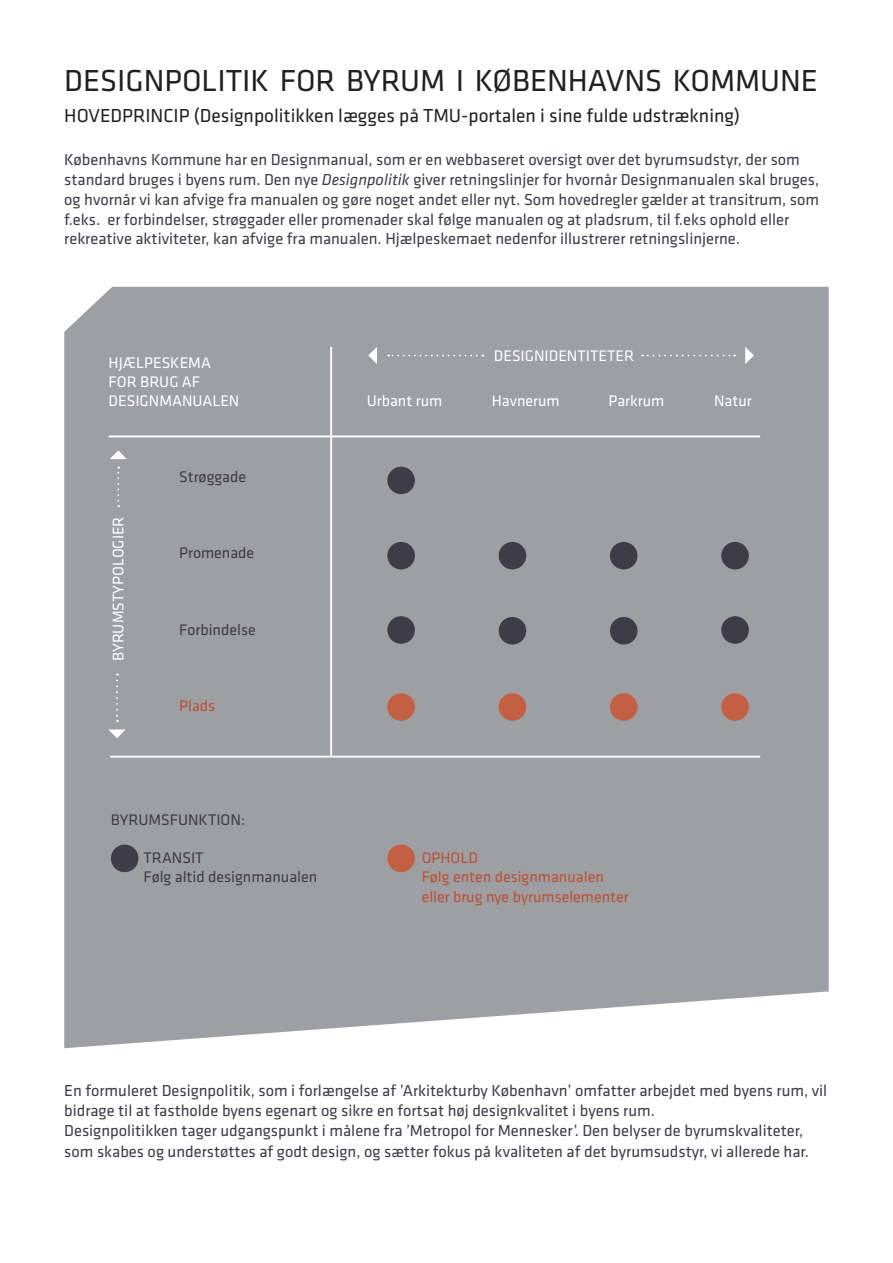
<style>
.page{position:relative;width:893px;height:1263px;background:#fff}
.page>*{position:absolute;margin:0;border:0;box-sizing:border-box;transform-origin:0 0}
.t1{font:31.5px "Klavika";color:#231f20}
.t2{font:19.5px "Klavika";color:#231f20}
.t3{font:16.5px/19.8px "Klavika";color:#3e3c47}
.t4{font:15.9px/19.2px "Klavika";color:#fff}
.t5{font:15.9px/19px "Klavika";color:#3e3c47}
.t6{font:15.9px/19px "Klavika";color:#bd5036}
.s1{font-style:italic}
</style>
<div class="page">
<div style="left:64px;top:287px;width:765px;height:761px;background:#9d9fa2"></div>
<hr style="left:109px;top:435px;width:651px;height:2px;background:#fff">
<hr style="left:330px;top:347px;width:2px;height:409px;background:#fff">
<hr style="left:110px;top:756px;width:650px;height:1px;background:#fff">
<svg style="left:368px;top:347px;width:9px;height:17px"></svg>
<svg style="left:745px;top:347px;width:9px;height:17px"></svg>
<svg style="left:388px;top:355px;width:95px;height:1px"></svg>
<svg style="left:642px;top:355px;width:93px;height:1px"></svg>
<svg style="left:110px;top:450px;width:17px;height:9px"></svg>
<svg style="left:108px;top:729px;width:18px;height:9px"></svg>
<svg style="left:117px;top:467px;width:2px;height:40px"></svg>
<svg style="left:116px;top:674px;width:2px;height:48px"></svg>
<div style="left:387px;top:467px;width:28px;height:27px;background:#3e3c47;border-radius:50%"></div>
<div style="left:387px;top:542px;width:28px;height:27px;background:#3e3c47;border-radius:50%"></div>
<div style="left:387px;top:616px;width:28px;height:28px;background:#3e3c47;border-radius:50%"></div>
<div style="left:111px;top:844px;width:27px;height:28px;background:#3e3c47;border-radius:50%"></div>
<div style="left:387px;top:693px;width:28px;height:28px;background:#c36044;border-radius:50%"></div>
<div style="left:387px;top:844px;width:28px;height:28px;background:#c36044;border-radius:50%"></div>
<div style="left:499px;top:693px;width:27px;height:28px;background:#c36044;border-radius:50%"></div>
<div style="left:610px;top:693px;width:27px;height:28px;background:#c36044;border-radius:50%"></div>
<div style="left:721px;top:693px;width:28px;height:28px;background:#c36044;border-radius:50%"></div>
<div style="left:499px;top:542px;width:27px;height:27px;background:#3e3c47;border-radius:50%"></div>
<div style="left:499px;top:617px;width:27px;height:27px;background:#3e3c47;border-radius:50%"></div>
<div style="left:610px;top:542px;width:27px;height:27px;background:#3e3c47;border-radius:50%"></div>
<div style="left:610px;top:617px;width:27px;height:27px;background:#3e3c47;border-radius:50%"></div>
<div style="left:721px;top:616px;width:28px;height:28px;background:#3e3c47;border-radius:50%"></div>
<div style="left:721px;top:542px;width:28px;height:27px;background:#3e3c47;border-radius:50%"></div>
<h1 class="t1" style="left:64px;top:67px;width:755px">DESIGNPOLITIK FOR BYRUM I KØBENHAVNS KOMMUNE</h1>
<p class="t2" style="left:64px;top:107px;width:677px">HOVEDPRINCIP (Designpolitikken lægges på TMU-portalen i sine fulde udstrækning)</p>
<p class="t3" style="left:64px;top:151px;width:756px">Københavns Kommune har en Designmanual, som er en webbaseret oversigt over det byrumsudstyr, der som standard bruges i byens rum. Den nye <span class="s1">Designpolitik</span> giver retningslinjer for hvornår Designmanualen skal bruges, og hvornår vi kan afvige fra manualen og gøre noget andet eller nyt. Som hovedregler gælder at transitrum, som f.eks. er forbindelser, strøggader eller promenader skal følge manualen og at pladsrum, til f.eks ophold eller rekreative aktiviteter, kan afvige fra manualen. Hjælpeskemaet nedenfor illustrerer retningslinjerne.</p>
<p class="t4" style="left:109px;top:353px;width:132px">HJÆLPESKEMA<br>FOR BRUG AF<br>DESIGNMANUALEN</p>
<p class="t4" style="left:110px;top:661px;width:146px;rotate:-90deg">BYRUMSTYPOLOGIER</p>
<p class="t5" style="left:179px;top:468px;width:68px">Strøggade</p>
<p class="t5" style="left:179px;top:544px;width:77px">Promenade</p>
<p class="t5" style="left:179px;top:621px;width:78px">Forbindelse</p>
<p class="t6" style="left:179px;top:697px;width:37px">Plads</p>
<p class="t5" style="left:111px;top:811px;width:136px">BYRUMSFUNKTION:</p>
<p class="t5" style="left:143px;top:849px;width:175px">TRANSIT<br>Følg altid designmanualen</p>
<p class="t4" style="left:494px;top:347px;width:142px">DESIGNIDENTITETER</p>
<p class="t4" style="left:367px;top:392px;width:77px">Urbant rum</p>
<p class="t4" style="left:492px;top:392px;width:69px">Havnerum</p>
<p class="t4" style="left:608px;top:392px;width:57px">Parkrum</p>
<p class="t4" style="left:714px;top:392px;width:39px">Natur</p>
<p class="t6" style="left:422px;top:849px;width:209px">OPHOLD<br>Følg enten designmanualen eller brug nye byrumselementer</p>
<p class="t3" style="left:64px;top:1081px;width:765px">En formuleret Designpolitik, som i forlængelse af ’Arkitekturby København’ omfatter arbejdet med byens rum, vil bidrage til at fastholde byens egenart og sikre en fortsat høj designkvalitet i byens rum.<br>Designpolitikken tager udgangspunkt i målene fra ’Metropol for Mennesker’. Den belyser de byrumskvaliteter,</p>
<p class="t3" style="left:64px;top:1143px;width:746px">som skabes og understøttes af godt design, og sætter fokus på kvaliteten af det byrumsudstyr, vi allerede har.</p>
</div>
